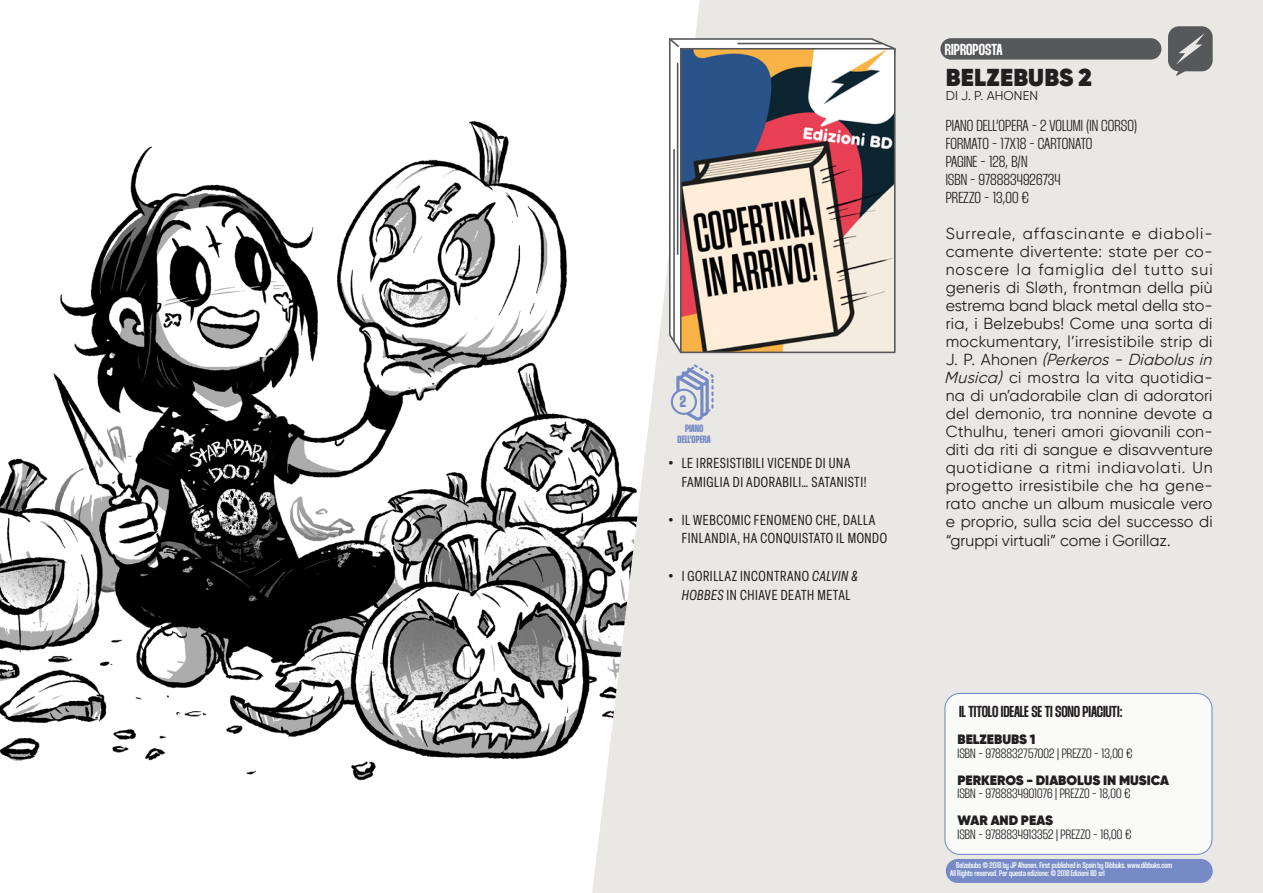
<style>
.page{position:relative;width:1263px;height:893px;background:#e9e8e5}
.page>*{position:absolute;margin:0;border:0;box-sizing:border-box;transform-origin:0 0}
.Titolo{font:800 24.45px "Gilroy";letter-spacing:.01em;color:#231f20}
.t1{font:900 16.35px "Thunder";color:#768bc5}
.CORPO_TESTO{font:15.9px/18px "Gilroy";letter-spacing:.015em;color:#231f20}
.Info{font:900 15.9px "Thunder";color:#231f20}
.t2{font:900 15.9px "Thunder";color:#fff}
.t3{font:condensed 14.25px/18.8px "Elza";letter-spacing:.04em;color:#231f20}
.t4{font:900 13.5px "Thunder";color:#231f20}
.t5{font:800 13.5px "Gilroy";color:#231f20}
.Titolo-2{font:12.75px "Gilroy";letter-spacing:.01em;color:#231f20}
.t6{font:900 10.65px "Thunder";color:#768bc5}
.Copyright{font:900 8.25px "Thunder";color:#fff}
.s1{font-family:"Thunder";font-weight:900;font-stretch:normal}
.s2{font-style:italic}
</style>
<div class="page">
<img style="left:0;top:0;width:699px;height:893px">
<svg style="left:671px;top:364px;width:42px;height:57px"></svg>
<div style="left:940px;top:38px;width:221px;height:22px;background:#57585a;border-radius:11px"></div>
<svg style="left:1168px;top:26px;width:45px;height:50px"></svg>
<div style="left:946px;top:859px;width:267px;height:24px;background:#768bc5;border-radius:12px"></div>
<div style="left:945px;top:693px;width:267px;height:161px;background:#fff;border-radius:15px"></div>
<div style="left:944px;top:693px;width:268px;height:162px;border:1px solid #768bc5;border-radius:15px"></div>
<svg style="left:668px;top:37px;width:228px;height:317px;background:#d7d7d7"></svg>
<img style="left:683px;top:51px;width:209px;height:299px">
<div style="left:680px;top:48px;width:215px;height:305px;border:2px solid #57585a"></div>
<svg style="left:667px;top:37px;width:14px;height:12px"></svg>
<hr style="left:673px;top:150px;width:2px;height:190px;background:#57585a">
<hr style="left:677px;top:63px;width:1px;height:191px;background:#57585a">
<hr style="left:738px;top:43px;width:144px;height:1px;background:#57585a">
<p class="t1" style="left:680px;top:393px;width:8px">2</p>
<p class="t6" style="left:685px;top:422px;width:20px">PIANO</p>
<p class="t6" style="left:677px;top:433px;width:35px">DELL’OPERA</p>
<p class="t3" style="left:682px;top:453px;width:186px;text-indent:-13px"><span class="s1">•</span> LE IRRESISTIBILI VICENDE DI UNA<br>FAMIGLIA DI ADORABILI… SATANISTI!</p>
<p class="t3" style="left:682px;top:510px;width:207px;text-indent:-13px"><span class="s1">•</span> IL WEBCOMIC FENOMENO CHE, DALLA<br>FINLANDIA, HA CONQUISTATO IL MONDO</p>
<p class="t3" style="left:669px;top:566px;width:190px;text-align:center"><span class="s1">•</span> I GORILLAZ INCONTRANO <span class="s2">CALVIN &amp;<br>HOBBES</span> IN CHIAVE DEATH METAL</p>
<p class="t2" style="left:945px;top:40px;width:59px">RIPROPOSTA</p>
<p class="Titolo" style="left:946px;top:62px;width:147px">BELZEBUBS 2</p>
<p class="Titolo-2" style="left:946px;top:88px;width:94px">DI J. P. AHONEN</p>
<p class="Info" style="left:946px;top:116px;width:193px">PIANO DELL’OPERA - 2 VOLUMI (IN CORSO)</p>
<p class="Info" style="left:946px;top:135px;width:148px">FORMATO - 17X18 - CARTONATO</p>
<p class="Info" style="left:946px;top:153px;width:84px">PAGINE - 128, B/N</p>
<p class="Info" style="left:946px;top:171px;width:116px">ISBN - 9788834926734</p>
<p class="Info" style="left:946px;top:189px;width:85px">PREZZO - 13,00 €</p>
<p class="CORPO_TESTO" style="left:944px;top:224px;width:273px">Surreale, affascinante e diaboli&shy;camente divertente: state per co&shy;noscere la famiglia del tutto sui generis di Sløth, frontman della più estrema band black metal della sto&shy;ria, i Belzebubs! Come una sorta di mockumentary, l’irresistibile strip di J . P. A h o n e n <span class="s2">(Perkeros- Diabolusin Musica)</span> ci mostra la vita quotidia&shy;na di un’adorabile clan di adoratori del demonio, tra nonnine devote a Cthulhu, teneri amori giovanili con&shy;diti da riti di sangue e disavventure quotidiane a ritmi indiavolati. Un progetto irresistibile che ha gene&shy;rato anche un album musicale vero e proprio, sulla scia del successo di “gruppi virtuali” come i Gorillaz.</p>
<p class="Info" style="left:959px;top:703px;width:165px">IL TITOLO IDEALE SE TI SONO PIACIUTI:</p>
<p class="t5" style="left:957px;top:731px;width:79px">BELZEBUBS 1</p>
<p class="t4" style="left:957px;top:746px;width:176px">ISBN - 9788832757002 | PREZZO - 13,00 €</p>
<p class="t5" style="left:957px;top:772px;width:213px">PERKEROS - DIABOLUS IN MUSICA</p>
<p class="t4" style="left:957px;top:786px;width:174px">ISBN - 9788834901076 | PREZZO - 18,00 €</p>
<p class="t5" style="left:957px;top:812px;width:97px">WAR AND PEAS</p>
<p class="t4" style="left:957px;top:827px;width:175px">ISBN - 9788834913352 | PREZZO - 16,00 €</p>
<p class="Copyright" style="left:956px;top:860px;width:217px">Belzebubs © 2018 by JP Ahonen. First published in Spain by Dibbuks. www.dibbuks.com</p>
<p class="Copyright" style="left:950px;top:869px;width:156px">All Rights reserved. Per questa edizione: © 2018 Edizioni BD srl</p>
</div>
